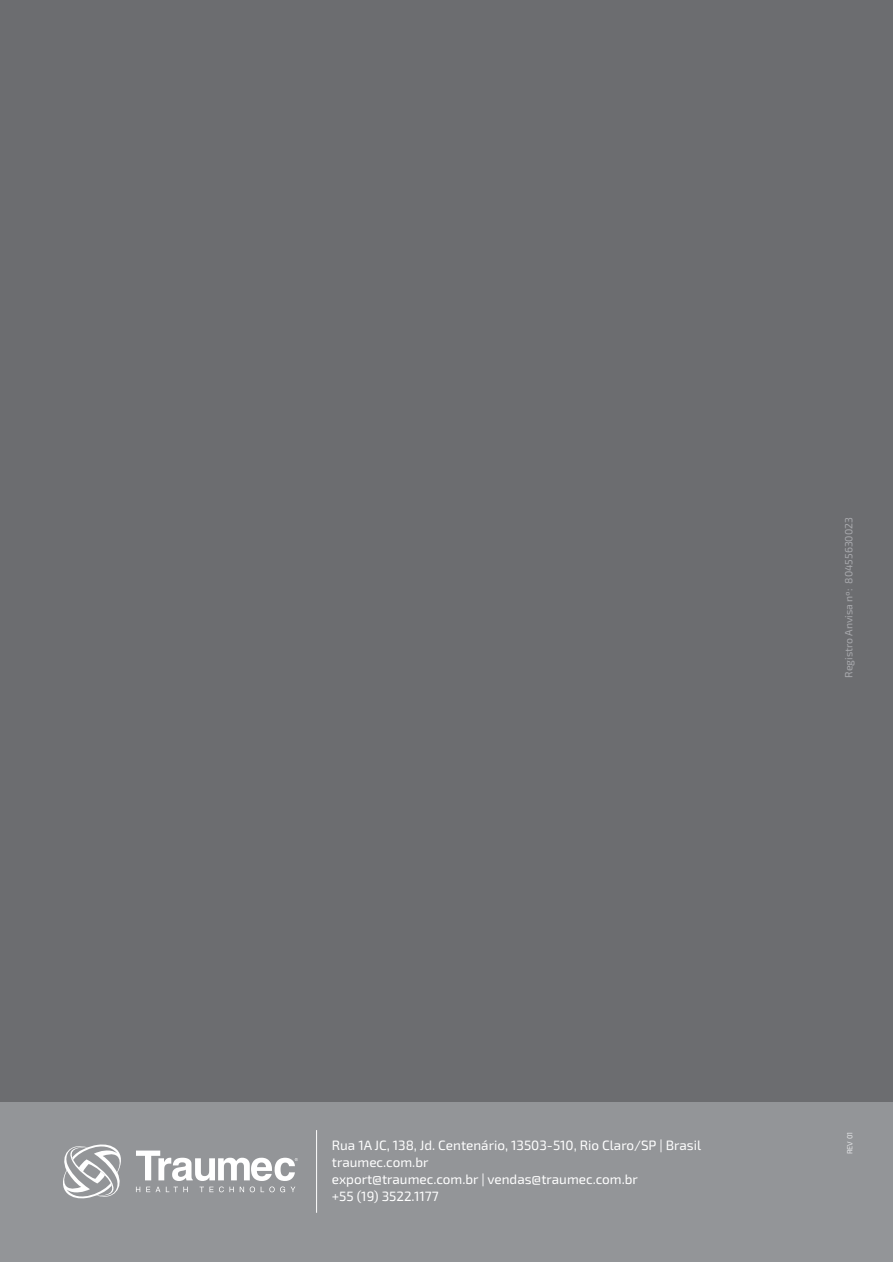
<style>
.page{position:relative;width:893px;height:1262px;background:#fff}
.page>*{position:absolute;margin:0;border:0;box-sizing:border-box;transform-origin:0 0}
.t1{font:13.5px/17.1px "Exo 2.0";color:#fff}
.t2{font:10.5px "Exo 2.0";color:#a8a9ad}
.t3{font:7.5px "Exo 2";color:#e6e7e9}
</style>
<div class="page">
<div style="left:0;top:0;width:892px;height:1262px;background:#6c6d70"></div>
<div style="left:0;top:1102px;width:892px;height:160px;background:#939598"></div>
<svg style="left:63px;top:1144px;width:58px;height:55px"></svg>
<svg style="left:136px;top:1150px;width:162px;height:42px"></svg>
<hr style="left:316px;top:1130px;width:1px;height:82px;background:#fff">
<p class="t2" style="left:845px;top:678px;width:162px;rotate:-90deg">Registro Anvisa nº: 80455630023</p>
<p class="t1" style="left:332px;top:1138px;width:371px">Rua 1A JC, 138, Jd. Centenário, 13503-510, Rio Claro/SP | Brasil traumec.com.br<br>export@traumec.com.br | vendas@traumec.com.br<br>+55 (19) 3522.1177</p>
<p class="t3" style="left:845px;top:1154px;width:24px;rotate:-90deg">REV 01</p>
</div>
